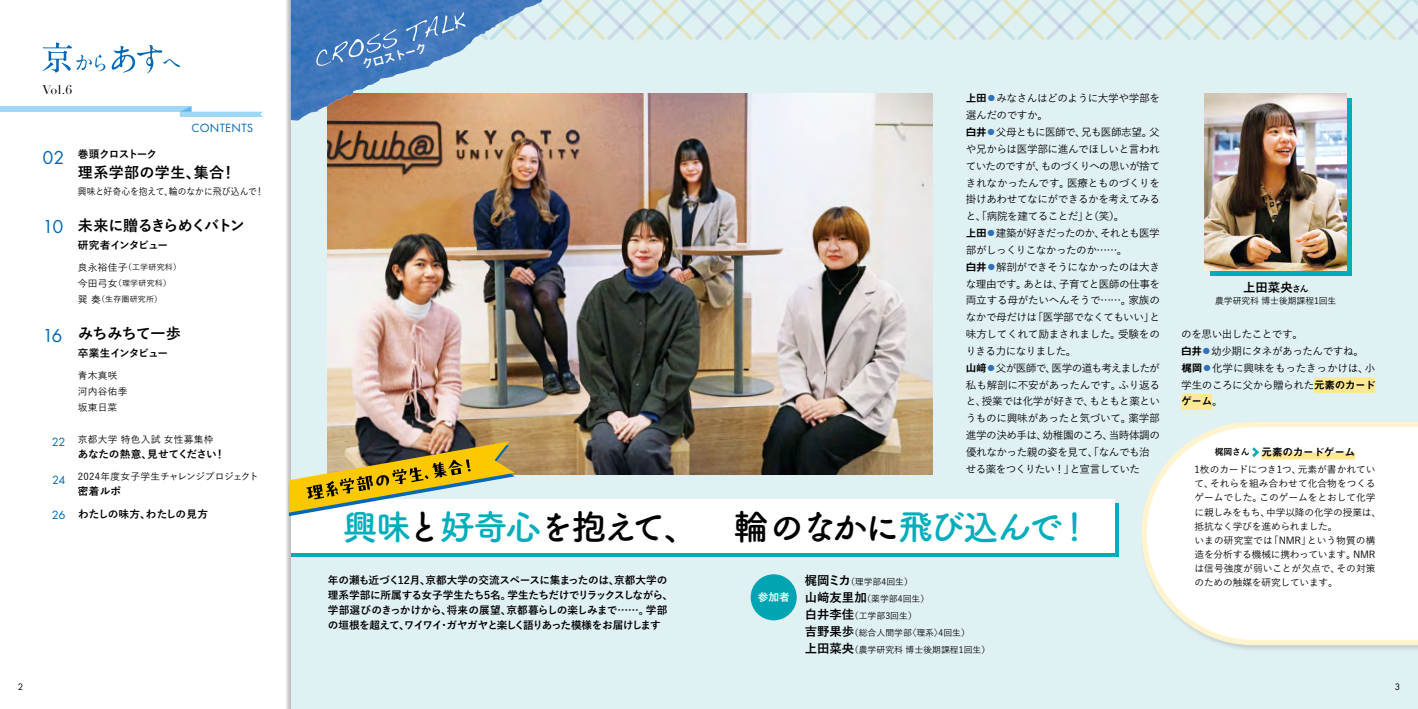
<style>
.page{position:relative;width:1418px;height:709px;background:#fff}
.page>*{position:absolute;margin:0;border:0;box-sizing:border-box;transform-origin:0 0}
.t1{font:700 35.38px "Tsuku B Rd Gothic";letter-spacing:-.08em;color:#00aebb}
.t2{font:19.5px "Futura PT";color:#0068b7}
.t3{font:700 15px "Yu Go";letter-spacing:-.105em;color:#000}
.t4{font:700 15px "Yu Go";letter-spacing:.025em;color:#000}
.t5{font:700 15px "Yu Go";letter-spacing:-.025em;color:#000}
.t6{font:12.38px "Futura PT";letter-spacing:.025em;color:#0068b7}
.t7{font:700 12.38px "Yu Go";color:#000}
.t8{font:12.38px "Midashi Go Pro MB31";color:#fff}
.t9{font:12.38px "Didot";color:#000}
.t10{font:500 10.62px/16.9px "Yu Go";letter-spacing:-.045em;color:#000}
.t11{font:700 10.62px/15.1px "Yu Go";letter-spacing:-.045em;color:#000}
.t12{font:700 10.62px "Yu Go";letter-spacing:-.09em;color:#000}
.t13{font:700 10.62px/23px "Yu Go";letter-spacing:.02em;color:#000}
.t14{font:10.62px "Midashi Go Pro MB31";letter-spacing:-.025em;color:#000}
.t15{font:700 10.62px "Yu Go";letter-spacing:-.025em;color:#000}
.t16{font:700 10.62px "Yu Go";color:#fff}
.t17{font:500 9.75px/14.1px "Yu Go";letter-spacing:-.01em;color:#000}
.t18{font:500 9.75px/16px "Yu Go";letter-spacing:.025em;color:#000}
.t19{font:500 9.75px "Yu Go";letter-spacing:-.01em;color:#000;scale:.9 1}
.t20{font:500 9.75px "Yu Go";letter-spacing:.01em;color:#000}
.t21{font:9.75px "Futura PT";color:#000}
.t22{font:500 8.88px/16.9px "Yu Go";color:#000}
.t23{font:500 8px/16px "Yu Go";letter-spacing:.025em;color:#000}
.s1{font-size:9.75px}
.s2{font-family:"Midashi Go Pro MB31";font-weight:400}
.s3{color:#3071b9}
.s4{color:#000}
.s5{font-weight:700;font-size:12.38px}
.s6{font-size:8.88px}
.s7{font-family:"Yu Go";font-weight:500}
.s8{font-family:"Yu Go";font-weight:700;font-size:8.88px}
</style>
<div class="page">
<div style="left:289px;top:0;width:1128px;height:709px;background:#e0f1f4"></div>
<div style="left:282px;top:503px;width:836px;height:53px;background:#00aebb"></div>
<div style="left:278px;top:500px;width:836px;height:53px;background:#fff"></div>
<div style="left:0;top:0;width:302px;height:709px;background:#fff"></div>
<img style="left:328px;top:121px;width:604px;height:353px">
<div style="left:1313px;top:377px;width:62px;height:16px;background:#ffe893"></div>
<div style="left:1181px;top:394px;width:31px;height:16px;background:#ffe893"></div>
<div style="left:750px;top:574px;width:46px;height:46px;background:#00a4b2;border-radius:50%"></div>
<div style="left:1140px;top:420px;width:277px;height:233px;background:#000;opacity:.15"></div>
<svg style="left:1140px;top:420px;width:277px;height:228px;background:#fbfcfa"></svg>
<div style="left:1261px;top:452px;width:94px;height:7px;background:#ffe893"></div>
<svg style="left:1252px;top:447px;width:6px;height:10px"></svg>
<svg style="left:1210px;top:121px;width:141px;height:154px"></svg>
<img style="left:1204px;top:121px;width:142px;height:149px">
<svg style="left:0;top:0;width:1417px;height:121px"></svg>
<svg style="left:289px;top:441px;width:226px;height:75px"></svg>
<p class="t9" style="left:43px;top:82px;width:31px">Vol.6</p>
<p class="t6" style="left:191px;top:120px;width:63px">CONTENTS</p>
<h2 class="t2" style="left:43px;top:146px;width:24px">02</h2>
<h2 class="t2" style="left:43px;top:215px;width:22px">10</h2>
<h2 class="t2" style="left:43px;top:324px;width:22px">16</h2>
<p class="t6" style="left:52px;top:435px;width:15px">22</p>
<p class="t6" style="left:52px;top:472px;width:15px">24</p>
<p class="t6" style="left:52px;top:507px;width:15px">26</p>
<p class="t12" style="left:78px;top:148px;width:81px">巻頭クロストーク</p>
<h3 class="t4" style="left:78px;top:164px;width:159px">理系学部の学生、集合！</h3>
<p class="t19" style="left:78px;top:182px;width:208px">興味と好奇心を抱えて、輪のなかに飛び込んで！</p>
<h3 class="t3" style="left:78px;top:217px;width:168px">未来に贈るきらめくバトン</h3>
<p class="t12" style="left:78px;top:239px;width:92px">研究者インタビュー</p>
<p class="t23" style="left:78px;top:258px;width:104px"><span class="s1">良永裕佳子</span>（工学研究科）<span class="s1">今田弓女</span>（理学研究科）<span class="s1">巽 奏</span>（生存圏研究所）</p>
<h3 class="t5" style="left:78px;top:325px;width:104px">みちみちて一歩</h3>
<p class="t12" style="left:78px;top:347px;width:92px">卒業生インタビュー</p>
<p class="t18" style="left:78px;top:366px;width:51px">青木真咲河内谷佑季坂東日菜</p>
<p class="t18" style="left:78px;top:430px;width:137px">京都大学 特色入試 女性募集枠</p>
<p class="t15" style="left:78px;top:448px;width:149px">あなたの熱意、見せてください！</p>
<p class="t20" style="left:78px;top:467px;width:182px">2024年度女子学生チャレンジプロジェクト</p>
<p class="t13" style="left:78px;top:480px;width:131px">密着ルポ<br>わたしの味方、わたしの見方</p>
<p class="t8" style="left:359px;top:55px;width:69px;rotate:-15deg">クロストーク</p>
<p class="t10" style="left:965px;top:89px;width:196px"><span class="s2">上田</span><span class="s3">⃝</span>みなさんはどのように大学や学部を選んだのですか。<br><span class="s2">白井</span><span class="s3">⃝</span>父母ともに医師で、兄も医師志望。父や兄からは医学部に進んでほしいと言われていたのですが、ものづくりへの思いが捨てきれなかったんです。医療とものづくりを掛けあわせてなにができるかを考えてみると、「病院を建てることだ」と（笑）。<br><span class="s2">上田</span><span class="s3">⃝</span>建築が好きだったのか、それとも医学部がしっくりこなかったのか……。<br><span class="s2">白井</span><span class="s3">⃝</span>解剖ができそうになかったのは大きな理由です。あとは、子育てと医師の仕事を両立する母がたいへんそうで……。家族のなかで母だけは「医学部でなくてもいい」と味方してくれて励まされました。受験をのりきる力になりました。<br><span class="s2">山﨑</span><span class="s3">⃝</span>父が医師で、医学の道も考えましたが私も解剖に不安があったんです。ふり返ると、授業では化学が好きで、もともと薬というものに興味があったと気づいて。薬学部進学の決め手は、幼稚園のころ、当時体調の優れなかった親の姿を見て、「なんでも治せる薬をつくりたい！」と宣言していた</p>
<h1 class="t1" style="left:342px;top:499px;width:751px">興味<span class="s4">と</span>好奇心<span class="s4">を抱えて、 輪のなかに</span>飛び込んで！</h1>
<p class="t11" style="left:328px;top:572px;width:347px">年の瀬も近づく12月、京都大学の交流スペースに集まったのは、京都大学の理系学部に所属する女子学生たち5名。学生たちだけでリラックスしながら、学部選びのきっかけから、将来の展望、京都暮らしの楽しみまで……。学部の垣根を超えて、ワイワイ・ガヤガヤと楽しく語りあった模様をお届けします</p>
<p class="t16" style="left:757px;top:591px;width:33px">参加者</p>
<p class="t22" style="left:804px;top:572px;width:187px"><span class="s5">梶岡ミカ</span>（理学部4回生）<br><span class="s5">山﨑友里加</span>（薬学部4回生）<br><span class="s5">白井李佳</span>（工学部3回生）<br><span class="s5">吉野果歩</span>（総合人間学部〈理系〉4回生）<br><span class="s5">上田菜央</span>（農学研究科 博士後期課程1回生）</p>
<p class="t7" style="left:1243px;top:280px;width:67px">上田菜央<span class="s6">さん</span></p>
<p class="t22" style="left:1215px;top:291px;width:123px">農学研究科 博士後期課程1回生</p>
<p class="t10" style="left:1181px;top:324px;width:196px">のを思い出したことです。<br><span class="s2">白井</span><span class="s3">⃝</span>幼少期にタネがあったんですね。<span class="s2">梶岡</span><span class="s3">⃝</span>化学に興味をもったきっかけは、小学生のころに父から贈られた<span class="s2">元素のカード</span></p>
<p class="t14" style="left:1181px;top:393px;width:43px">ゲーム<span class="s7">。</span></p>
<p class="t14" style="left:1214px;top:443px;width:142px"><span class="s8">梶岡さん</span> 元素のカードゲーム</p>
<p class="t17" style="left:1194px;top:461px;width:188px">1枚のカードにつき1つ、元素が書かれていて、それらを組み合わせて化合物をつくるゲームでした。このゲームをとおして化学に親しみをもち、中学以降の化学の授業は、抵抗なく学びを進められました。<br>いまの研究室では「NMR」という物質の構造を分析する機械に携わっています。NMRは信号強度が弱いことが欠点で、その対策のための触媒を研究しています。</p>
<p class="t21" style="left:18px;top:680px;width:7px">2</p>
<p class="t21" style="left:1394px;top:680px;width:7px">3</p>
</div>
